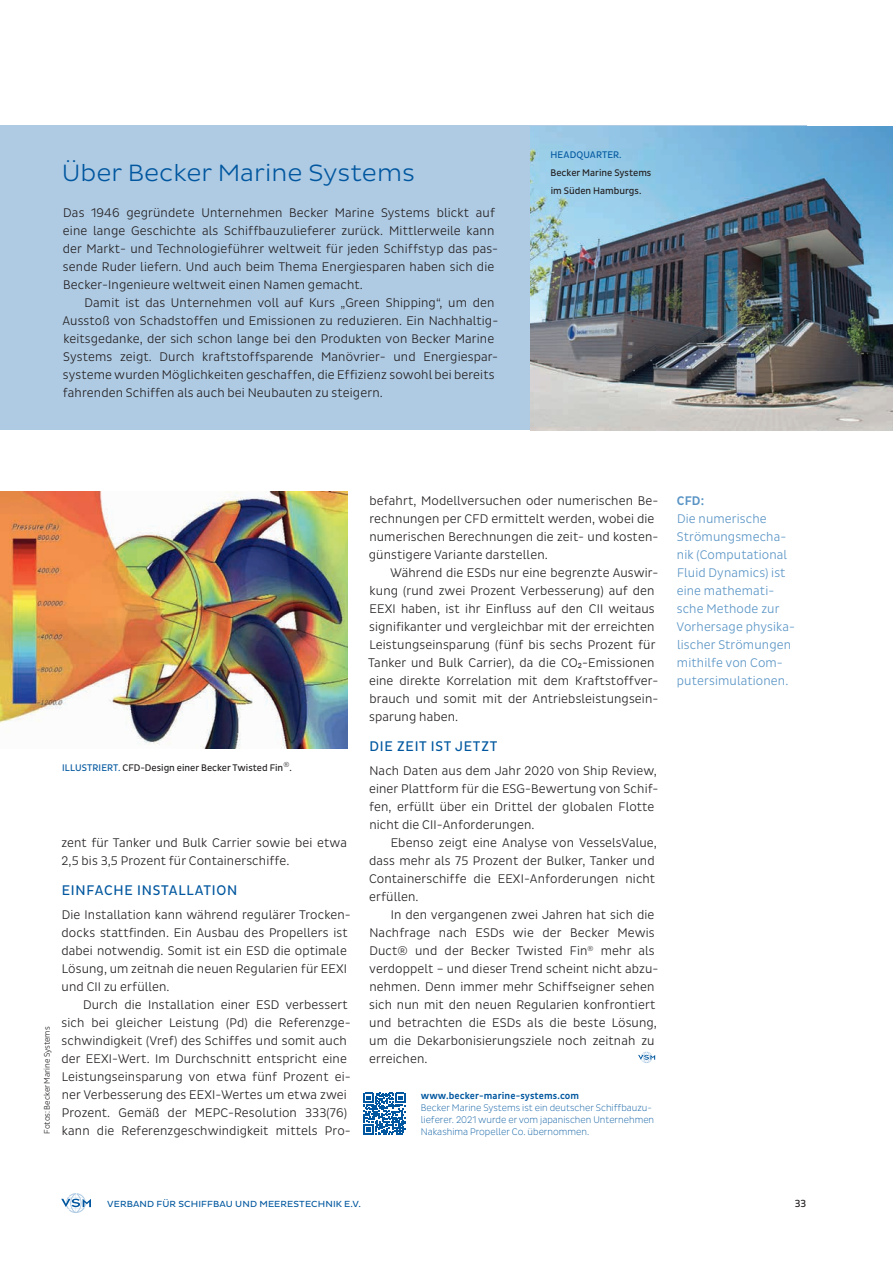
<style>
.page{position:relative;width:893px;height:1263px;background:#fff}
.page>*{position:absolute;margin:0;border:0;box-sizing:border-box;transform-origin:0 0}
.t1{font:300 24px "Pluto Sans";color:#01579f}
.t2{font:14.25px "Pluto Sans Cond";letter-spacing:.055em;color:#01579f}
.t3{font:300 12.75px/18px "Pluto Sans Cond";letter-spacing:.01em;color:#231f20}
.t4{font:300 12.75px/18px "Pluto Sans Cond";letter-spacing:.01em;color:#5994c5}
.t5{font:500 12.75px "Pluto Sans Cond";color:#5994c5}
.t6{font:10.5px "Pluto Sans Cond";color:#231f20}
.t7{font:300 9.75px/12px "Pluto Sans Cond Ex";color:#01579f}
.t8{font:9.75px/18px "Pluto Sans Cond";color:#231f20}
.t9{font:500 9.75px "Pluto Sans Cond";letter-spacing:.01em;color:#01579f}
.t10{font:9.75px "Pluto Sans Cond";letter-spacing:.015em;color:#01579f}
.t11{font:9px "Pluto Sans";letter-spacing:.015em;color:#01579f}
.t12{font:300 8.25px "Pluto Sans Cond";letter-spacing:-.01em;color:#231f20}
.s1{color:#01579f}
</style>
<div class="page">
<div style="left:0;top:125px;width:807px;height:305px;background:#afcbe4"></div>
<svg style="left:364px;top:1092px;width:41px;height:42px"></svg>
<img style="left:0;top:491px;width:348px;height:257px">
<img style="left:530px;top:126px;width:363px;height:304px">
<svg style="left:638px;top:1051px;width:17px;height:11px"></svg>
<svg style="left:61px;top:1193px;width:30px;height:19px"></svg>
<h1 class="t1" style="left:62px;top:159px;width:355px">Über Becker Marine Systems</h1>
<p class="t3" style="left:63px;top:203px;width:437px">Das 1946 gegründete Unternehmen Becker Marine Systems blickt auf eine lange Geschichte als Schiffbauzulieferer zurück. Mittlerweile kann der Markt- und Technologieführer weltweit für jeden Schiffstyp das pas&shy;sende Ruder liefern. Und auch beim Thema Energiesparen haben sich die Becker-Ingenieure weltweit einen Namen gemacht.</p>
<p class="t3" style="left:62px;top:293px;width:437px;text-indent:22px">Damit ist das Unternehmen voll auf Kurs „Green Shipping“, um den Ausstoß von Schadstoffen und Emissionen zu reduzieren. Ein Nachhaltig&shy;keitsgedanke, der sich schon lange bei den Produkten von Becker Marine Systems zeigt. Durch kraftstoffsparende Manövrier- und Energiespar&shy;systeme wurden Möglichkeiten geschaffen, die Effizienz sowohl bei bereits fahrenden Schiffen als auch bei Neubauten zu steigern.</p>
<p class="t10" style="left:550px;top:149px;width:73px">HEADQUARTER.</p>
<p class="t8" style="left:550px;top:164px;width:102px">Becker Marine Systems im Süden Hamburgs.</p>
<p class="t8" style="left:62px;top:759px;width:231px"><span class="s1">ILLUSTRIERT.</span> CFD-Design einer Becker Twisted Fin<sup>®</sup>.</p>
<p class="t12" style="left:42px;top:1133px;width:109px;rotate:-90deg">Fotos: Becker Marine Systems</p>
<p class="t3" style="left:61px;top:833px;width:287px">zent für Tanker und Bulk Carrier sowie bei etwa<br>2,5 bis 3,5 Prozent für Containerschiffe.</p>
<p class="t2" style="left:62px;top:882px;width:177px">EINFACHE INSTALLATION</p>
<p class="t3" style="left:61px;top:905px;width:291px">Die Installation kann während regulärer Trocken&shy;docks stattfinden. Ein Ausbau des Propellers ist dabei notwendig. Somit ist ein ESD die optimale Lösung, um zeitnah die neuen Regularien für EEXI und CII zu erfüllen.</p>
<p class="t3" style="left:61px;top:995px;width:291px;text-indent:22px">Durch die Installation einer ESD verbessert sich bei gleicher Leistung (Pd) die Referenzge&shy;schwindigkeit (Vref) des Schiffes und somit auch der EEXI-Wert. Im Durchschnitt entspricht eine Leistungseinsparung von etwa fünf Prozent ei&shy;ner Verbesserung des EEXI-Wertes um etwa zwei Prozent. Gemäß der MEPC-Resolution 333(76) kann die Referenzgeschwindigkeit mittels Pro-</p>
<p class="t3" style="left:369px;top:491px;width:291px">befahrt, Modellversuchen oder numerischen Be&shy;rechnungen per CFD ermittelt werden, wobei die numerischen Berechnungen die zeit- und kosten&shy;günstigere Variante darstellen.</p>
<p class="t3" style="left:368px;top:563px;width:292px;text-indent:22px">Während die ESDs nur eine begrenzte Auswir&shy;kung (rund zwei Prozent Verbesserung) auf den EEXI haben, ist ihr Einfluss auf den CII weitaus signifikanter und vergleichbar mit der erreichten Leistungseinsparung (fünf bis sechs Prozent für Tanker und Bulk Carrier), da die CO<sub>2</sub>-Emissionen eine direkte Korrelation mit dem Kraftstoffver&shy;brauch und somit mit der Antriebsleistungsein&shy;sparung haben.</p>
<p class="t2" style="left:369px;top:738px;width:129px">DIE ZEIT IST JETZT</p>
<p class="t3" style="left:369px;top:761px;width:291px">Nach Daten aus dem Jahr 2020 von Ship Review, einer Plattform für die ESG-Bewertung von Schif&shy;fen, erfüllt über ein Drittel der globalen Flotte nicht die CII-Anforderungen.</p>
<p class="t3" style="left:369px;top:833px;width:289px;text-indent:22px">Ebenso zeigt eine Analyse von VesselsValue, dass mehr als 75 Prozent der Bulker, Tanker und Containerschiffe die EEXI-Anforderungen nicht erfüllen.</p>
<p class="t3" style="left:369px;top:905px;width:291px;text-indent:22px">In den vergangenen zwei Jahren hat sich die Nachfrage nach ESDs wie der Becker Mewis Duct® und der Becker Twisted Fin<sup>®</sup> mehr als verdoppelt – und dieser Trend scheint nicht abzu&shy;nehmen. Denn immer mehr Schiffseigner sehen sich nun mit den neuen Regularien konfrontiert und betrachten die ESDs als die beste Lösung, um die Dekarbonisierungsziele noch zeitnah zu erreichen.</p>
<p class="t9" style="left:421px;top:1089px;width:160px">www.becker-marine-systems.com</p>
<p class="t7" style="left:421px;top:1101px;width:235px">Becker Marine Systems ist ein deutscher Schiffbauzu&shy;lieferer. 2021 wurde er vom japanischen Unternehmen<br>Nakashima Propeller Co. übernommen.</p>
<p class="t5" style="left:677px;top:493px;width:29px">CFD:</p>
<p class="t4" style="left:677px;top:509px;width:120px">Die numerische<br>Strömungsmecha&shy;nik (Computational<br>Fluid Dynamics) ist eine mathemati&shy;sche Methode zur<br>Vorhersage physika&shy;lischer Strömungen mithilfe von Com&shy;putersimulationen.</p>
<p class="t11" style="left:107px;top:1198px;width:255px">VERBAND FÜR SCHIFFBAU UND MEERESTECHNIK E.V.</p>
<p class="t6" style="left:795px;top:1197px;width:13px">33</p>
</div>
